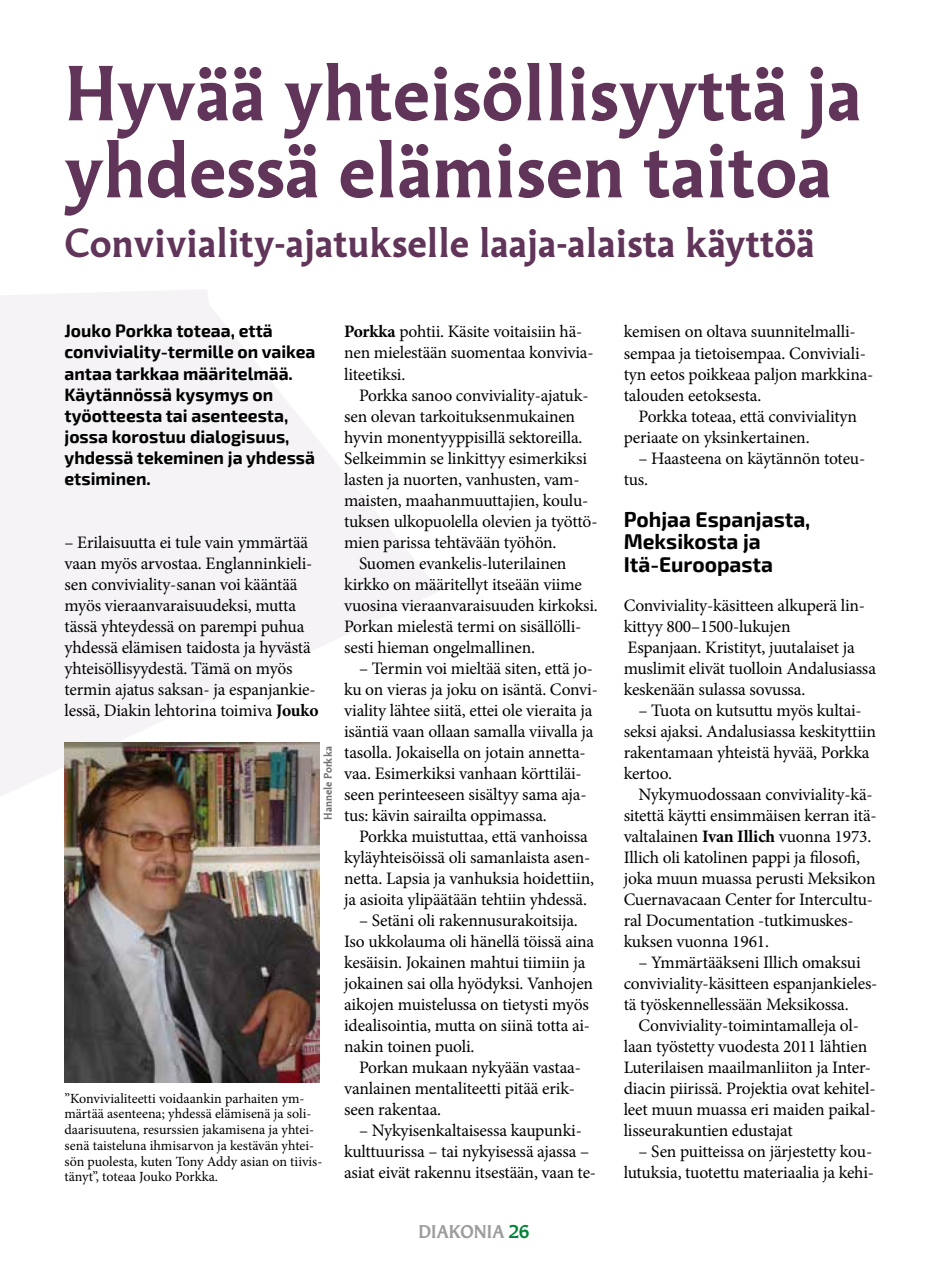
<style>
.page{position:relative;width:943px;height:1265px;background:#fff}
.page>*{position:absolute;margin:0;border:0;box-sizing:border-box;transform-origin:0 0}
.t1{font:700 73.5px/77px "Martti";color:#61355a}
.t2{font:700 38.5px "Martti";color:#61355a}
.t3{font:700 21px/22.8px "Exo 2";color:#000}
.t4{font:17.5px/21px "Minion Pro";letter-spacing:-.01em;color:#000}
.t5{font:700 17.5px/21px "Exo 2";color:#000}
.t6{font:700 17.5px "Martti Display";color:#9c9c9c}
.t7{font:14px/15.8px "Minion Pro";letter-spacing:-.005em;color:#000}
.t8{font:700 10.5px "Martti";color:#706f6f}
.s1{font-weight:700}
.s2{color:#008337}
</style>
<div class="page">
<svg style="left:0;top:289px;width:439px;height:508px;fill:#f5f3f6"></svg>
<img style="left:64px;top:743px;width:255px;height:339px">
<h1 class="t1" style="left:64px;top:53px;width:799px">Hyvää yhteisöllisyyttä ja yhdessä elämisen taitoa</h1>
<h2 class="t2" style="left:64px;top:217px;width:751px">Conviviality-ajatukselle laaja-alaista käyttöä</h2>
<p class="t5" style="left:64px;top:321px;width:252px">Jouko Porkka toteaa, että conviviality-termille on vaikea antaa tarkkaa määritelmää.<br>Käytännössä kysymys on työotteesta tai asenteesta, jossa korostuu dialogisuus, yhdessä tekeminen ja yhdessä etsiminen.</p>
<p class="t4" style="left:64px;top:531px;width:255px">– Erilaisuutta ei tule vain ymmärtää vaan myös arvostaa. Englanninkieli&shy;sen conviviality-sanan voi kääntää myös vieraanvaraisuudeksi, mutta tässä yhteydessä on parempi puhua yhdessä elämisen taidosta ja hyvästä yhteisöllisyydestä. Tämä on myös termin ajatus saksan- ja espanjankie&shy;lessä, Diakin lehtorina toimiva <span class="s1">Jouko</span></p>
<p class="t8" style="left:321px;top:820px;width:75px;rotate:-90deg">Hannele Porkka</p>
<p class="t7" style="left:64px;top:1090px;width:259px">”Konvivialiteetti voidaankin parhaiten ym&shy;märtää asenteena; yhdessä elämisenä ja soli&shy;daarisuutena, resurssien jakamisena ja yhtei&shy;senä taisteluna ihmisarvon ja kestävän yhtei&shy;sön puolesta, kuten Tony Addy asian on tiivis&shy;tänyt”, toteaa Jouko Porkka.</p>
<p class="t4" style="left:344px;top:321px;width:251px"><span class="s1">Porkka</span> pohtii. Käsite voitaisiin hä&shy;nen mielestään suomentaa konvivia&shy;liteetiksi.</p>
<p class="t4" style="left:359px;top:384px;width:231px">Porkka sanoo conviviality-ajatuk-</p>
<p class="t4" style="left:344px;top:405px;width:232px">sen olevan tarkoituksenmukainen</p>
<p class="t4" style="left:344px;top:426px;width:240px">hyvin monentyyppisillä sektoreilla.</p>
<p class="t4" style="left:344px;top:447px;width:244px">Selkeimmin se linkittyy esimerkiksi</p>
<p class="t4" style="left:344px;top:468px;width:237px">lasten ja nuorten, vanhusten, vam-</p>
<p class="t4" style="left:344px;top:489px;width:246px">maisten, maahanmuuttajien, koulu-</p>
<p class="t4" style="left:344px;top:510px;width:255px">tuksen ulkopuolella olevien ja työttö-</p>
<p class="t4" style="left:344px;top:531px;width:214px">mien parissa tehtävään työhön.</p>
<p class="t4" style="left:359px;top:552px;width:209px">Suomen evankelis-luterilainen</p>
<p class="t4" style="left:344px;top:573px;width:239px">kirkko on määritellyt itseään viime</p>
<p class="t4" style="left:344px;top:594px;width:255px">vuosina vieraanvaraisuuden kirkoksi.</p>
<p class="t4" style="left:344px;top:615px;width:239px">Porkan mielestä termi on sisällölli-</p>
<p class="t4" style="left:344px;top:636px;width:192px">sesti hieman ongelmallinen.</p>
<p class="t4" style="left:344px;top:657px;width:255px;text-indent:15px">– Termin voi mieltää siten, että jo&shy;ku on vieras ja joku on isäntä. Convi&shy;viality lähtee siitä, ettei ole vieraita ja isäntiä vaan ollaan samalla viivalla ja tasolla. Jokaisella on jotain annetta&shy;vaa. Esimerkiksi vanhaan körttiläi&shy;seen perinteeseen sisältyy sama aja&shy;tus: kävin sairailta oppimassa.</p>
<p class="t4" style="left:344px;top:825px;width:251px;text-align:center">Porkka muistuttaa, että vanhoissa kyläyhteisöissä oli samanlaista asen&shy;netta. Lapsia ja vanhuksia hoidettiin, ja asioita ylipäätään tehtiin yhdessä.</p>
<p class="t4" style="left:344px;top:909px;width:252px;text-indent:15px">– Setäni oli rakennusurakoitsija.<br>Iso ukkolauma oli hänellä töissä aina kesäisin. Jokainen mahtui tiimiin ja jokainen sai olla hyödyksi. Vanhojen aikojen muistelussa on tietysti myös idealisointia, mutta on siinä totta ai&shy;nakin toinen puoli.</p>
<p class="t4" style="left:344px;top:1056px;width:238px;text-indent:15px">Porkan mukaan nykyään vastaa&shy;vanlainen mentaliteetti pitää erik&shy;seen rakentaa.</p>
<p class="t4" style="left:344px;top:1119px;width:253px;text-align:center">– Nykyisenkaltaisessa kaupunki&shy;kulttuurissa – tai nykyisessä ajassa – asiat eivät rakennu itsestään, vaan te-</p>
<p class="t6" style="left:418px;top:1221px;width:113px">DIAKONIA <span class="s2">26</span></p>
<p class="t4" style="left:623px;top:321px;width:251px">kemisen on oltava suunnitelmalli&shy;sempaa ja tietoisempaa. Conviviali&shy;tyn eetos poikkeaa paljon markkina&shy;talouden eetoksesta.</p>
<p class="t4" style="left:623px;top:405px;width:235px;text-indent:15px">Porkka toteaa, että convivialityn periaate on yksinkertainen.</p>
<p class="t4" style="left:623px;top:447px;width:243px;text-indent:15px">– Haasteena on käytännön toteu&shy;tus.</p>
<p class="t3" style="left:623px;top:508px;width:188px">Pohjaa Espanjasta,<br>Meksikosta ja<br>Itä-Euroopasta</p>
<p class="t4" style="left:623px;top:594px;width:254px">Conviviality-käsitteen alkuperä lin&shy;kittyy 800–1500-lukujen<br>Espanjaan. Kristityt, juutalaiset ja muslimit elivät tuolloin Andalusiassa keskenään sulassa sovussa.</p>
<p class="t4" style="left:623px;top:699px;width:254px;text-indent:15px">– Tuota on kutsuttu myös kultai&shy;seksi ajaksi. Andalusiassa keskityttiin rakentamaan yhteistä hyvää, Porkka kertoo.</p>
<p class="t4" style="left:623px;top:783px;width:254px;text-indent:15px">Nykymuodossaan conviviality-kä&shy;sitettä käytti ensimmäisen kerran itä&shy;valtalainen <span class="s1">Ivan Illich</span> vuonna 1973.<br>Illich oli katolinen pappi ja filosofi, joka muun muassa perusti Meksikon Cuernavacaan Center for Intercultu&shy;ral Documentation -tutkimuskes&shy;kuksen vuonna 1961.</p>
<p class="t4" style="left:623px;top:951px;width:255px;text-indent:15px">– Ymmärtääkseni Illich omaksui conviviality-käsitteen espanjankieles&shy;tä työskennellessään Meksikossa.</p>
<p class="t4" style="left:623px;top:1014px;width:254px;text-indent:15px">Conviviality-toimintamalleja ol&shy;laan työstetty vuodesta 2011 lähtien Luterilaisen maailmanliiton ja Inter&shy;diacin piirissä. Projektia ovat kehitel&shy;leet muun muassa eri maiden paikal&shy;lisseurakuntien edustajat</p>
<p class="t4" style="left:623px;top:1140px;width:252px;text-align:right">– Sen puitteissa on järjestetty kou&shy;lutuksia, tuotettu materiaalia ja kehi-</p>
</div>
